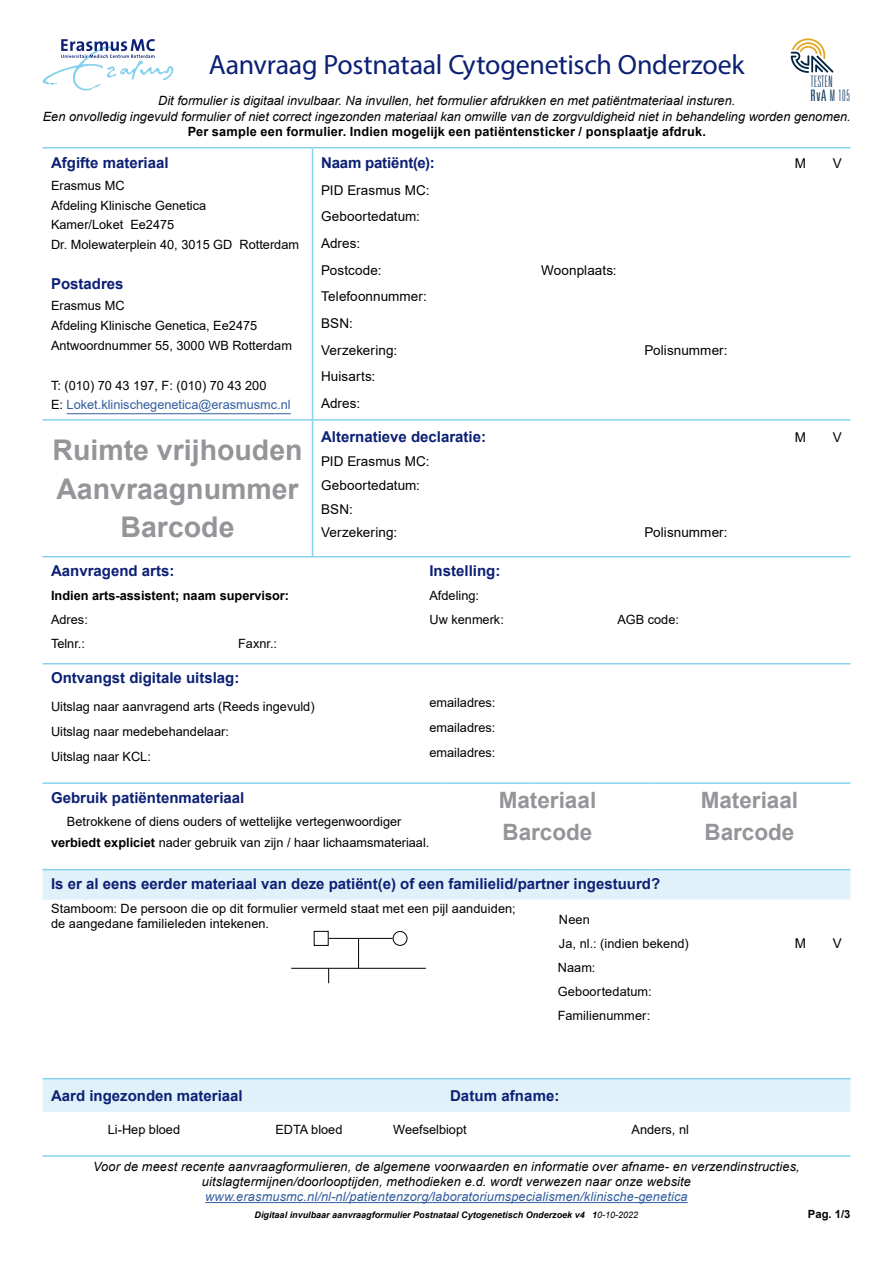
<style>
.page{position:relative;width:893px;height:1263px;background:#fff}
.page>*{position:absolute;margin:0;border:0;box-sizing:border-box;transform-origin:0 0}
.t1{font:700 28.5px/38.4px "Arial";color:#939598;text-align:center}
.t2{font:27.9px "Myriad Pro";letter-spacing:-.01em;color:#0c2074}
.t3{font:700 22.5px/31.5px "Arial";color:#939598}
.t4{font:15.9px/13.4px "Univers LT Thin Ultra Condens";letter-spacing:.04em;color:#002e57}
.t5{font:700 15px "Arial";color:#0c2074}
.t6{font:13.5px/26.7px "Arial";letter-spacing:.005em;color:#000}
.t7{font:12.75px/24px "Arial";color:#000}
.t8{font:italic 12.75px/15.3px "Arial";color:#000;text-align:center}
.t9{font:700 12.75px "Arial";letter-spacing:.015em;color:#000}
.t10{font:italic 12.75px "Arial";letter-spacing:.01em;color:#335e9e}
.t11{font:12.75px/19.8px "Arial";color:#335e9e}
.t12{font:700 11.25px "Arial";color:#000}
.t13{font:italic 700 9px "Arial";color:#000}
.s1{font-family:"Univers LT Light Ultra Conden"}
.s2{color:#000}
.s3{font-weight:700}
.s4{font-weight:400}
</style>
<div class="page">
<svg style="left:43px;top:39px;width:130px;height:52px"></svg>
<svg style="left:791px;top:38px;width:42px;height:35px"></svg>
<hr style="left:205px;top:1202px;width:483px;height:1px;background:#335e9e">
<svg style="left:43px;top:868px;width:807px;height:1px"></svg>
<svg style="left:43px;top:870px;width:807px;height:242px"></svg>
<hr style="left:43px;top:782px;width:403px;height:2px;background:#86d2ed">
<hr style="left:446px;top:782px;width:85px;height:2px;background:#86d2ed">
<hr style="left:531px;top:782px;width:117px;height:2px;background:#86d2ed">
<hr style="left:648px;top:782px;width:202px;height:2px;background:#86d2ed">
<hr style="left:43px;top:869px;width:403px;height:1px;background:#86d2ed">
<hr style="left:446px;top:869px;width:85px;height:1px;background:#86d2ed">
<hr style="left:531px;top:869px;width:117px;height:1px;background:#86d2ed">
<hr style="left:648px;top:869px;width:202px;height:1px;background:#86d2ed">
<hr style="left:43px;top:1155px;width:403px;height:2px;background:#86d2ed">
<hr style="left:446px;top:1155px;width:85px;height:2px;background:#86d2ed">
<hr style="left:531px;top:1155px;width:117px;height:2px;background:#86d2ed">
<hr style="left:648px;top:1155px;width:202px;height:2px;background:#86d2ed">
<hr style="left:43px;top:1078px;width:403px;height:1px;background:#86d2ed">
<hr style="left:446px;top:1078px;width:85px;height:1px;background:#86d2ed">
<hr style="left:531px;top:1078px;width:117px;height:1px;background:#86d2ed">
<hr style="left:648px;top:1078px;width:202px;height:1px;background:#86d2ed">
<hr style="left:43px;top:556px;width:807px;height:1px;background:#86d2ed">
<hr style="left:43px;top:419px;width:270px;height:2px;background:#86d2ed">
<hr style="left:313px;top:419px;width:537px;height:2px;background:#86d2ed">
<hr style="left:43px;top:147px;width:270px;height:1px;background:#86d2ed">
<hr style="left:313px;top:147px;width:537px;height:1px;background:#86d2ed">
<hr style="left:312px;top:148px;width:1px;height:271px;background:#86d2ed">
<hr style="left:312px;top:421px;width:1px;height:135px;background:#86d2ed">
<hr style="left:67px;top:413px;width:224px;height:1px;background:#335e9e">
<hr style="left:43px;top:663px;width:378px;height:1px;background:#86d2ed">
<hr style="left:421px;top:663px;width:429px;height:1px;background:#86d2ed">
<div style="left:314px;top:931px;width:15px;height:15px;border:1px solid #000"></div>
<div style="left:393px;top:931px;width:14px;height:15px;border:1px solid #000;border-radius:50%"></div>
<hr style="left:329px;top:938px;width:64px;height:1px;background:#000">
<hr style="left:358px;top:938px;width:1px;height:30px;background:#000">
<hr style="left:291px;top:968px;width:135px;height:1px;background:#000">
<svg style="left:328px;top:968px;width:1px;height:15px"></svg>
<h2 class="t2" style="left:209px;top:48px;width:537px">Aanvraag Postnataal Cytogenetisch Onderzoek</h2>
<p class="t4" style="left:811px;top:75px;width:41px">TESTEN<br><span class="s1">RvA</span> M 105</p>
<p class="t8" style="left:43px;top:93px;width:809px">Dit formulier is digitaal invulbaar. Na invullen, het formulier afdrukken en met patiëntmateriaal insturen.<br>Een onvolledig ingevuld formulier of niet correct ingezonden materiaal kan omwille van de zorgvuldigheid niet in behandeling worden genomen.</p>
<p class="t9" style="left:188px;top:123px;width:520px">Per sample een formulier. Indien mogelijk een patiëntensticker / ponsplaatje afdruk.</p>
<p class="t5" style="left:51px;top:152px;width:119px">Afgifte materiaal</p>
<p class="t7" style="left:51px;top:175px;width:250px;line-height:19.8px">Erasmus MC<br>Afdeling Klinische Genetica<br>Kamer/Loket Ee2475<br>Dr. Molewaterplein 40, 3015 GD Rotterdam</p>
<p class="t5" style="left:51px;top:273px;width:74px">Postadres</p>
<p class="t7" style="left:51px;top:296px;width:242px;line-height:19.8px">Erasmus MC<br>Afdeling Klinische Genetica, Ee2475<br>Antwoordnummer 55, 3000 WB Rotterdam</p>
<p class="t11" style="left:51px;top:375px;width:241px"><span class="s2">T: (010) 70 43 197, F: (010) 70 43 200<br>E:</span> Loket.klinischegenetica@erasmusmc.nl</p>
<h1 class="t1" style="left:52px;top:431px;width:252px">Ruimte vrijhouden<br>Aanvraagnummer<br>Barcode</h1>
<p class="t5" style="left:51px;top:560px;width:125px">Aanvragend arts:</p>
<p class="t9" style="left:51px;top:587px;width:240px">Indien arts-assistent; naam supervisor:</p>
<p class="t7" style="left:51px;top:608px;width:38px">Adres:<br>Telnr.:</p>
<p class="t7" style="left:238px;top:632px;width:40px">Faxnr.:</p>
<p class="t5" style="left:321px;top:152px;width:115px">Naam patiënt(e):</p>
<p class="t6" style="left:795px;top:150px;width:13px">M</p>
<p class="t6" style="left:833px;top:150px;width:11px">V</p>
<p class="t6" style="left:321px;top:177px;width:110px">PID Erasmus MC:<br>Geboortedatum:<br>Adres:<br>Postcode:</p>
<p class="t6" style="left:541px;top:257px;width:77px">Woonplaats:</p>
<p class="t6" style="left:321px;top:283px;width:108px">Telefoonnummer:<br>BSN:<br>Verzekering:</p>
<p class="t6" style="left:321px;top:363px;width:56px">Huisarts:<br>Adres:</p>
<p class="t6" style="left:644px;top:337px;width:85px">Polisnummer:</p>
<p class="t5" style="left:321px;top:427px;width:167px">Alternatieve declaratie:</p>
<p class="t6" style="left:795px;top:424px;width:13px">M</p>
<p class="t6" style="left:833px;top:424px;width:11px">V</p>
<p class="t6" style="left:321px;top:449px;width:110px;line-height:23.7px">PID Erasmus MC:<br>Geboortedatum:<br>BSN:<br>Verzekering:</p>
<p class="t6" style="left:644px;top:519px;width:85px">Polisnummer:</p>
<p class="t5" style="left:429px;top:560px;width:72px">Instelling:</p>
<p class="t7" style="left:429px;top:584px;width:76px">Afdeling:<br>Uw kenmerk:</p>
<p class="t7" style="left:617px;top:608px;width:63px">AGB code:</p>
<p class="t5" style="left:51px;top:667px;width:190px">Ontvangst digitale uitslag:</p>
<p class="t7" style="left:51px;top:693px;width:265px;line-height:25.2px">Uitslag naar aanvragend arts (Reeds ingevuld)<br>Uitslag naar medebehandelaar:<br>Uitslag naar KCL:</p>
<p class="t7" style="left:429px;top:690px;width:67px;line-height:25.2px;text-align:justify">emailadres: emailadres: emailadres:</p>
<p class="t5" style="left:51px;top:787px;width:195px">Gebruik patiëntenmateriaal</p>
<p class="t7" style="left:51px;top:811px;width:380px;line-height:21px;text-indent:16px">Betrokkene of diens ouders of wettelijke vertegenwoordiger <span class="s3">verbiedt expliciet</span> nader gebruik van zijn / haar lichaamsmateriaal.</p>
<h3 class="t3" style="left:499px;top:785px;width:99px">Materiaal<br>Barcode</h3>
<h3 class="t3" style="left:701px;top:785px;width:99px">Materiaal<br>Barcode</h3>
<p class="t5" style="left:51px;top:873px;width:611px">Is er al eens eerder materiaal van deze patiënt(e) of een familielid/partner ingestuurd?</p>
<p class="t7" style="left:51px;top:901px;width:466px;line-height:15px">Stamboom: De persoon die op dit formulier vermeld staat met een pijl aanduiden; de aangedane familieleden intekenen.</p>
<p class="t7" style="left:559px;top:908px;width:131px">Neen<br>Ja, nl.: (indien bekend)</p>
<p class="t6" style="left:795px;top:930px;width:13px">M</p>
<p class="t6" style="left:833px;top:930px;width:11px">V</p>
<p class="t7" style="left:558px;top:956px;width:95px">Naam:<br>Geboortedatum:<br>Familienummer:</p>
<p class="t5" style="left:51px;top:1085px;width:193px">Aard ingezonden materiaal</p>
<p class="t5" style="left:450px;top:1085px;width:111px">Datum afname:</p>
<p class="t7" style="left:108px;top:1118px;width:74px">Li-Hep bloed</p>
<p class="t7" style="left:275px;top:1118px;width:69px">EDTA bloed</p>
<p class="t7" style="left:393px;top:1118px;width:75px">Weefselbiopt</p>
<p class="t7" style="left:632px;top:1118px;width:59px">Anders, nl</p>
<p class="t8" style="left:93px;top:1159px;width:708px">Voor de meest recente aanvraagformulieren, de algemene voorwaarden en informatie over afname- en verzendinstructies, uitslagtermijnen/doorlooptijden, methodieken e.d. wordt verwezen naar onze website</p>
<p class="t10" style="left:205px;top:1188px;width:484px">www.erasmusmc.nl/nl-nl/patientenzorg/laboratoriumspecialismen/klinische-genetica</p>
<p class="t13" style="left:255px;top:1209px;width:385px">Digitaal invulbaar aanvraagformulier Postnataal Cytogenetisch Onderzoek v4 1<span class="s4">0-10-2022</span></p>
<p class="t12" style="left:808px;top:1206px;width:44px">Pag. 1/3</p>
</div>
